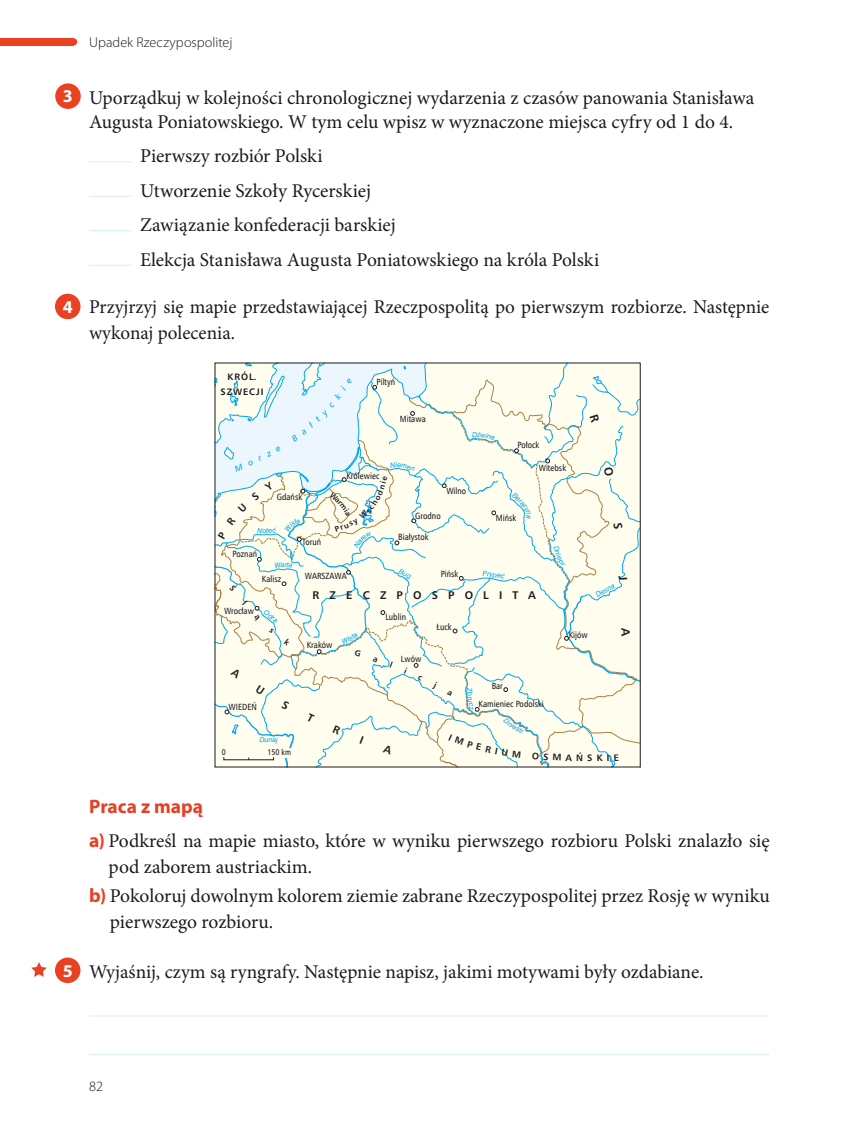
<style>
.page{position:relative;width:859px;height:1127px;background:#fff}
.page>*{position:absolute;margin:0;border:0;box-sizing:border-box;transform-origin:0 0}
.t1{font:19.5px/25.5px "Minion Pro";color:#1b1b1f}
.t2{font:700 19.5px "Myriad Pro";color:#e83f24}
.t3{font:700 18px "Myriad Pro";color:#fff}
.t4{font:300 14.25px "Myriad Pro";color:#1b1b1f}
.t5{font:11.25px "Humnst 777 EU Bold";letter-spacing:.9em;color:#1b1c20}
.t6{font:9.45px "Humnst 777 EU Bold";color:#1b1c20}
.t7{font:9.3px/15px "Humnst 777 EU Bold";letter-spacing:.1em;color:#1b1c20;text-align:center}
.t8{font:9px "Humnst 777 Cn EU Normal";color:#1b1c20}
.t9{font:8.25px "Humnst 777 Cn EU Normal";color:#1b1c20}
.t10{font:7.2px "Swis 721 EU Italic";color:#00a6eb}
.t11{font:7.05px "Swis 721 EU Italic";color:#00a6eb}
.s1{font-family:"Myriad Pro";font-weight:700;color:#e83f24}
.s2{font-family:"Myriad Pro";font-weight:700;font-size:18px;color:#fff}
</style>
<div class="page">
<div style="left:0;top:38px;width:74px;height:7px;background:#e84222"></div>
<div style="left:70px;top:38px;width:7px;height:7px;background:#e84222;border-radius:50%"></div>
<div style="left:55px;top:294px;width:25px;height:25px;background:#e84222;border-radius:50%"></div>
<hr style="left:89px;top:1015px;width:680px;height:1px;background:#d7eef5">
<hr style="left:89px;top:1054px;width:680px;height:1px;background:#d7eef5">
<div style="left:55px;top:957px;width:25px;height:26px;background:#e84222;border-radius:50%"></div>
<svg style="left:31px;top:962px;width:16px;height:15px"></svg>
<hr style="left:89px;top:161px;width:43px;height:1px;background:#d7eef5">
<hr style="left:89px;top:196px;width:43px;height:1px;background:#d7eef5">
<hr style="left:89px;top:230px;width:43px;height:1px;background:#d7eef5">
<hr style="left:89px;top:265px;width:43px;height:1px;background:#d7eef5">
<div style="left:55px;top:83px;width:26px;height:26px;background:#e84222;border-radius:50%"></div>
<svg style="left:215px;top:362px;width:426px;height:405px;background:#f1f5ea"></svg>
<p class="t3" style="left:63px;top:84px;width:11px">3</p>
<p class="t3" style="left:63px;top:296px;width:11px">4</p>
<p class="t4" style="left:89px;top:33px;width:145px">Upadek Rzeczypospolitej</p>
<p class="t1" style="left:89px;top:86px;width:667px;line-height:24px">Uporządkuj w kolejności chronologicznej wydarzenia z czasów panowania Stanisława<br>Augusta Poniatowskiego. W tym celu wpisz w wyznaczone miejsca cyfry od 1 do 4.</p>
<p class="t1" style="left:140px;top:139px;width:461px;line-height:34.5px">Pierwszy rozbiór Polski<br>Utworzenie Szkoły Rycerskiej<br>Zawiązanie konfederacji barskiej<br>Elekcja Stanisława Augusta Poniatowskiego na króla Polski</p>
<p class="t1" style="left:89px;top:295px;width:682px">Przyjrzyj się mapie przedstawiającej Rzeczpospolitą po pierwszym rozbiorze. Następnie wykonaj polecenia.</p>
<p class="t7" style="left:221px;top:369px;width:45px">KRÓL.<br>SZWECJI</p>
<p class="t8" style="left:233px;top:548px;width:26px">Poznań</p>
<p class="t8" style="left:277px;top:491px;width:27px">Gdańsk</p>
<p class="t8" style="left:302px;top:536px;width:20px">Toruń</p>
<p class="t8" style="left:377px;top:377px;width:20px">Piltyń</p>
<p class="t8" style="left:400px;top:413px;width:28px">Mitawa</p>
<p class="t8" style="left:346px;top:470px;width:35px">Królewiec</p>
<p class="t11" style="left:396px;top:460px;width:3px">i</p>
<p class="t8" style="left:446px;top:486px;width:21px">Wilno</p>
<p class="t8" style="left:415px;top:510px;width:27px">Grodno</p>
<p class="t8" style="left:398px;top:532px;width:32px">Białystok</p>
<p class="t8" style="left:262px;top:573px;width:21px">Kalisz</p>
<p class="t8" style="left:305px;top:570px;width:43px">WARSZAWA</p>
<p class="t8" style="left:441px;top:568px;width:19px">Pińsk</p>
<p class="t8" style="left:517px;top:439px;width:23px">Połock</p>
<p class="t8" style="left:539px;top:462px;width:29px">Witebsk</p>
<p class="t8" style="left:496px;top:512px;width:22px">Mińsk</p>
<p class="t8" style="left:224px;top:605px;width:31px">Wrocław</p>
<p class="t5" style="left:313px;top:588px;width:225px">RZECZPOSPOLITA</p>
<p class="t8" style="left:307px;top:639px;width:27px">Kraków</p>
<p class="t8" style="left:385px;top:611px;width:22px">Lublin</p>
<p class="t8" style="left:401px;top:653px;width:22px">Lwów</p>
<p class="t8" style="left:437px;top:621px;width:17px">Łuck</p>
<p class="t8" style="left:492px;top:680px;width:13px">Bar</p>
<p class="t10" style="left:474px;top:687px;width:23px;rotate:83deg">Zbrucz</p>
<p class="t8" style="left:228px;top:702px;width:30px">WIEDEŃ</p>
<p class="t8" style="left:479px;top:698px;width:67px">Kamieniec Podolski</p>
<p class="t9" style="left:222px;top:747px;width:6px">0</p>
<p class="t9" style="left:267px;top:747px;width:25px">150 km</p>
<p class="t8" style="left:569px;top:629px;width:21px">Kijów</p>
<p class="t6" style="left:587px;top:752px;width:7px">S</p>
<p class="t2" style="left:89px;top:794px;width:115px">Praca z mapą</p>
<p class="t1" style="left:109px;top:828px;width:662px;text-indent:-19px"><span class="s1">a)</span> Podkreśl na mapie miasto, które w wyniku pierwszego rozbioru Polski znalazło się pod zaborem austriackim.</p>
<p class="t1" style="left:110px;top:883px;width:661px;text-indent:-21px"><span class="s1">b)</span> Pokoloruj dowolnym kolorem ziemie zabrane Rzeczypospolitej przez Rosję w wyniku pierwszego rozbioru.</p>
<p class="t1" style="left:63px;top:959px;width:642px"><span class="s2">5</span> Wyjaśnij, czym są ryngrafy. Następnie napisz, jakimi motywami były ozdabiane.</p>
<p class="t4" style="left:89px;top:1077px;width:15px">82</p>
</div>
